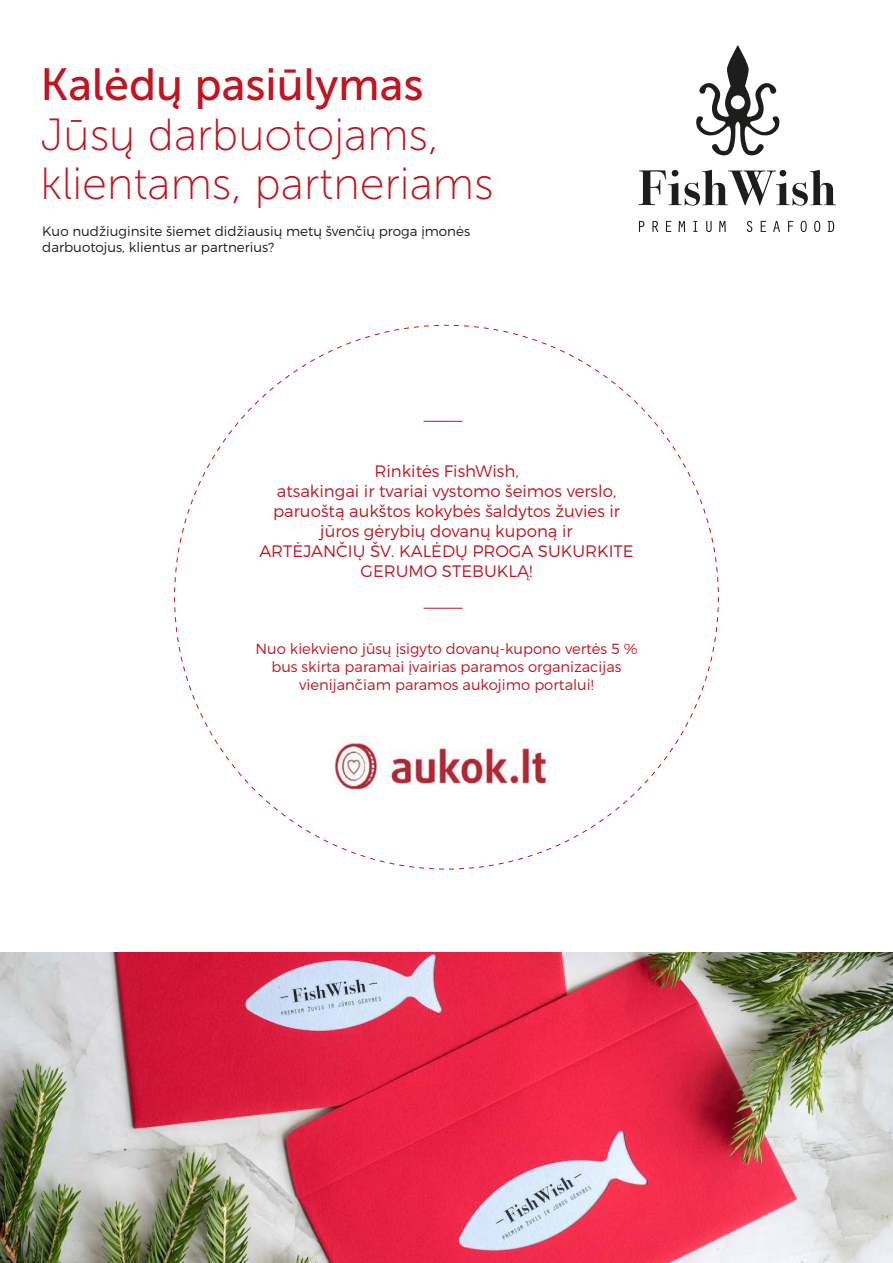
<style>
.page{position:relative;width:893px;height:1263px;background:#fff}
.page>*{position:absolute;margin:0;border:0;box-sizing:border-box;transform-origin:0 0}
.t1{font:45px/49.5px "Museo Sans 100";color:#be1622}
.t2{font:45px "Museo Sans 500";color:#be1622}
.t3{font:300 16.65px/20px "Montserrat";color:#be1622;text-align:center}
.t4{font:300 14.7px/17.7px "Montserrat";color:#be1622;text-align:center}
.t5{font:300 13.5px/16.2px "Montserrat";color:#1d1d1b}
</style>
<div class="page">
<img style="left:0;top:952px;width:893px;height:310px">
<img style="left:332px;top:739px;width:218px;height:56px">
<svg style="left:639px;top:170px;width:197px;height:36px"></svg>
<svg style="left:639px;top:221px;width:5px;height:11px"></svg>
<svg style="left:652px;top:221px;width:6px;height:11px"></svg>
<svg style="left:666px;top:221px;width:5px;height:11px"></svg>
<svg style="left:678px;top:221px;width:7px;height:11px"></svg>
<svg style="left:693px;top:221px;width:4px;height:11px"></svg>
<svg style="left:706px;top:221px;width:6px;height:11px"></svg>
<svg style="left:719px;top:221px;width:7px;height:11px"></svg>
<svg style="left:747px;top:221px;width:5px;height:11px"></svg>
<svg style="left:761px;top:221px;width:5px;height:11px"></svg>
<svg style="left:773px;top:221px;width:7px;height:11px"></svg>
<svg style="left:788px;top:221px;width:5px;height:11px"></svg>
<svg style="left:800px;top:221px;width:7px;height:11px"></svg>
<svg style="left:814px;top:221px;width:6px;height:11px"></svg>
<svg style="left:828px;top:221px;width:6px;height:11px"></svg>
<svg style="left:696px;top:45px;width:84px;height:111px"></svg>
<hr style="left:423px;top:421px;width:39px;height:1px;background:#be1622">
<hr style="left:423px;top:608px;width:39px;height:1px;background:#be1622">
<h1 class="t2" style="left:40px;top:60px;width:385px">Kalėdų pasiūlymas</h1>
<h1 class="t1" style="left:40px;top:110px;width:455px">Jūsų darbuotojams, klientams, partneriams</h1>
<p class="t5" style="left:42px;top:223px;width:429px">Kuo nudžiuginsite šiemet didžiausių metų švenčių proga įmonės darbuotojus, klientus ar partnerius?</p>
<p class="t3" style="left:259px;top:461px;width:376px">Rinkitės FishWish,<br>atsakingai ir tvariai vystomo šeimos verslo, paruoštą aukštos kokybės šaldytos žuvies ir jūros gėrybių dovanų kuponą ir<br>ARTĖJANČIŲ ŠV. KALĖDŲ PROGA SUKURKITE GERUMO STEBUKLĄ!</p>
<p class="t4" style="left:255px;top:640px;width:384px">Nuo kiekvieno jūsų įsigyto dovanų-kupono vertės 5 % bus skirta paramai įvairias paramos organizacijas vienijančiam paramos aukojimo portalui!</p>
</div>
